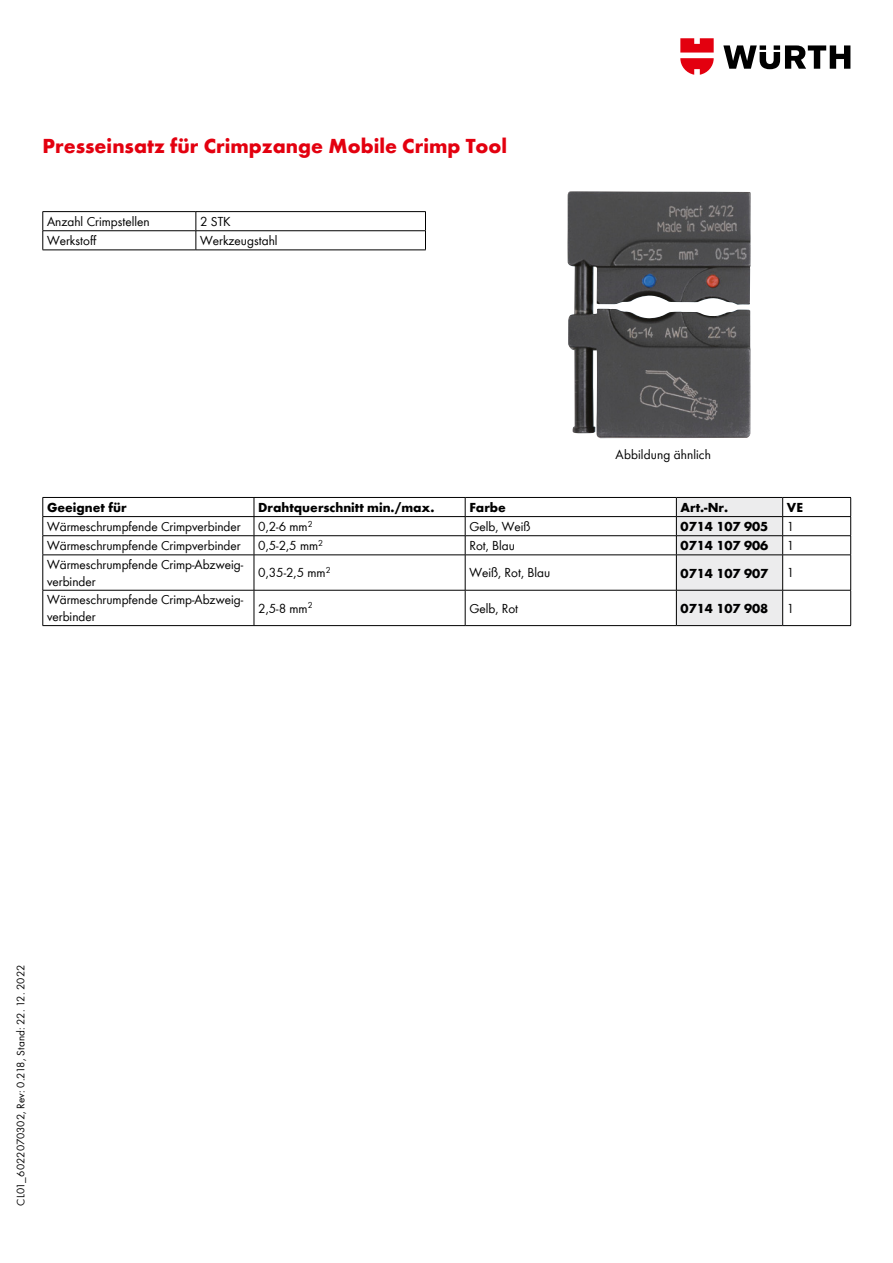
<style>
.page{position:relative;width:893px;height:1263px;background:#fff}
.page>*{position:absolute;margin:0;border:0;box-sizing:border-box;transform-origin:0 0}
.t1{font:700 21px "Wuerth Global";color:#e3000f}
.t2{font:13.5px/17px "Wuerth Global";color:#000}
.t3{font:700 13.5px "Wuerth Global";color:#000}
.t4{font:11.25px "Wuerth Global";letter-spacing:.005em;color:#000}
</style>
<div class="page">
<svg style="left:723px;top:45px;width:127px;height:24px"></svg>
<svg style="left:680px;top:38px;width:34px;height:37px"></svg>
<hr style="left:43px;top:497px;width:211px;height:1px;background:#000">
<hr style="left:254px;top:497px;width:211px;height:1px;background:#000">
<hr style="left:465px;top:497px;width:211px;height:1px;background:#000">
<hr style="left:783px;top:497px;width:68px;height:1px;background:#000">
<hr style="left:43px;top:516px;width:211px;height:1px;background:#000">
<hr style="left:254px;top:516px;width:211px;height:1px;background:#000">
<hr style="left:465px;top:516px;width:211px;height:1px;background:#000">
<hr style="left:783px;top:516px;width:68px;height:1px;background:#000">
<hr style="left:43px;top:535px;width:211px;height:1px;background:#000">
<svg style="left:43px;top:498px;width:1px;height:57px"></svg>
<hr style="left:254px;top:535px;width:211px;height:1px;background:#000">
<svg style="left:254px;top:498px;width:1px;height:57px"></svg>
<hr style="left:465px;top:535px;width:211px;height:1px;background:#000">
<svg style="left:465px;top:498px;width:1px;height:57px"></svg>
<hr style="left:783px;top:535px;width:68px;height:1px;background:#000">
<div style="left:676px;top:497px;width:107px;height:128px;background:#ececed"></div>
<svg style="left:850px;top:498px;width:1px;height:57px"></svg>
<hr style="left:43px;top:555px;width:211px;height:1px;background:#000">
<hr style="left:43px;top:555px;width:1px;height:35px;background:#000">
<hr style="left:254px;top:555px;width:211px;height:1px;background:#000">
<hr style="left:254px;top:555px;width:1px;height:35px;background:#000">
<hr style="left:465px;top:555px;width:211px;height:1px;background:#000">
<hr style="left:465px;top:555px;width:1px;height:35px;background:#000">
<hr style="left:676px;top:555px;width:107px;height:1px;background:#000">
<hr style="left:676px;top:555px;width:1px;height:35px;background:#000">
<hr style="left:783px;top:555px;width:68px;height:1px;background:#000">
<hr style="left:782px;top:555px;width:1px;height:35px;background:#000">
<hr style="left:850px;top:555px;width:1px;height:35px;background:#000">
<hr style="left:43px;top:590px;width:211px;height:1px;background:#000">
<hr style="left:43px;top:590px;width:1px;height:35px;background:#000">
<hr style="left:43px;top:625px;width:211px;height:1px;background:#000">
<hr style="left:254px;top:590px;width:211px;height:1px;background:#000">
<hr style="left:254px;top:590px;width:1px;height:35px;background:#000">
<hr style="left:254px;top:625px;width:211px;height:1px;background:#000">
<hr style="left:465px;top:590px;width:211px;height:1px;background:#000">
<hr style="left:465px;top:590px;width:1px;height:35px;background:#000">
<hr style="left:465px;top:625px;width:211px;height:1px;background:#000">
<hr style="left:676px;top:590px;width:107px;height:1px;background:#000">
<hr style="left:676px;top:590px;width:1px;height:35px;background:#000">
<hr style="left:676px;top:625px;width:107px;height:1px;background:#000">
<hr style="left:783px;top:590px;width:68px;height:1px;background:#000">
<hr style="left:782px;top:590px;width:1px;height:35px;background:#000">
<hr style="left:850px;top:590px;width:1px;height:35px;background:#000">
<hr style="left:783px;top:625px;width:68px;height:1px;background:#000">
<hr style="left:43px;top:211px;width:153px;height:1px;background:#000">
<hr style="left:196px;top:211px;width:230px;height:1px;background:#000">
<hr style="left:43px;top:230px;width:153px;height:1px;background:#000">
<svg style="left:43px;top:212px;width:1px;height:38px"></svg>
<hr style="left:43px;top:250px;width:153px;height:1px;background:#000">
<hr style="left:196px;top:230px;width:230px;height:1px;background:#000">
<svg style="left:196px;top:212px;width:1px;height:38px"></svg>
<svg style="left:425px;top:212px;width:1px;height:38px"></svg>
<hr style="left:196px;top:250px;width:230px;height:1px;background:#000">
<img style="left:567px;top:191px;width:184px;height:247px">
<h1 class="t1" style="left:43px;top:134px;width:466px">Presseinsatz für Crimpzange Mobile Crimp Tool</h1>
<p class="t2" style="left:47px;top:213px;width:104px">Anzahl Crimpstellen</p>
<p class="t2" style="left:200px;top:213px;width:32px">2 STK</p>
<p class="t2" style="left:47px;top:232px;width:51px">Werkstoff</p>
<p class="t2" style="left:200px;top:232px;width:79px">Werkzeugstahl</p>
<p class="t2" style="left:616px;top:446px;width:97px">Abbildung ähnlich</p>
<p class="t3" style="left:47px;top:499px;width:81px">Geeignet für</p>
<p class="t3" style="left:258px;top:499px;width:178px">Drahtquerschnitt min./max.</p>
<p class="t3" style="left:469px;top:499px;width:38px">Farbe</p>
<p class="t3" style="left:681px;top:499px;width:49px">Art.-Nr.</p>
<p class="t3" style="left:787px;top:499px;width:18px">VE</p>
<p class="t2" style="left:47px;top:518px;width:195px">Wärmeschrumpfende Crimpverbinder</p>
<p class="t2" style="left:258px;top:518px;width:56px">0,2-6 mm<sup>2</sup></p>
<p class="t2" style="left:469px;top:518px;width:63px">Gelb, Weiß</p>
<p class="t3" style="left:681px;top:518px;width:89px">0714 107 905</p>
<p class="t2" style="left:787px;top:518px;width:9px">1</p>
<p class="t2" style="left:47px;top:537px;width:195px">Wärmeschrumpfende Crimpverbinder</p>
<p class="t2" style="left:258px;top:537px;width:66px">0,5-2,5 mm<sup>2</sup></p>
<p class="t2" style="left:469px;top:537px;width:47px">Rot, Blau</p>
<p class="t3" style="left:681px;top:538px;width:89px">0714 107 906</p>
<p class="t2" style="left:787px;top:537px;width:9px">1</p>
<p class="t2" style="left:47px;top:556px;width:198px">Wärmeschrumpfende Crimp-Abzweig&shy;verbinder</p>
<p class="t2" style="left:258px;top:564px;width:74px">0,35-2,5 mm<sup>2</sup></p>
<p class="t2" style="left:469px;top:564px;width:82px">Weiß, Rot, Blau</p>
<p class="t3" style="left:681px;top:565px;width:89px">0714 107 907</p>
<p class="t2" style="left:787px;top:564px;width:9px">1</p>
<p class="t2" style="left:47px;top:591px;width:198px">Wärmeschrumpfende Crimp-Abzweig&shy;verbinder</p>
<p class="t2" style="left:258px;top:600px;width:56px">2,5-8 mm<sup>2</sup></p>
<p class="t2" style="left:469px;top:600px;width:50px">Gelb, Rot</p>
<p class="t3" style="left:681px;top:600px;width:89px">0714 107 908</p>
<p class="t2" style="left:787px;top:600px;width:9px">1</p>
<p class="t4" style="left:14px;top:1205px;width:242px;rotate:-90deg">CL01_6022070302, Rev: 0.218, Stand: 22. 12. 2022</p>
</div>
